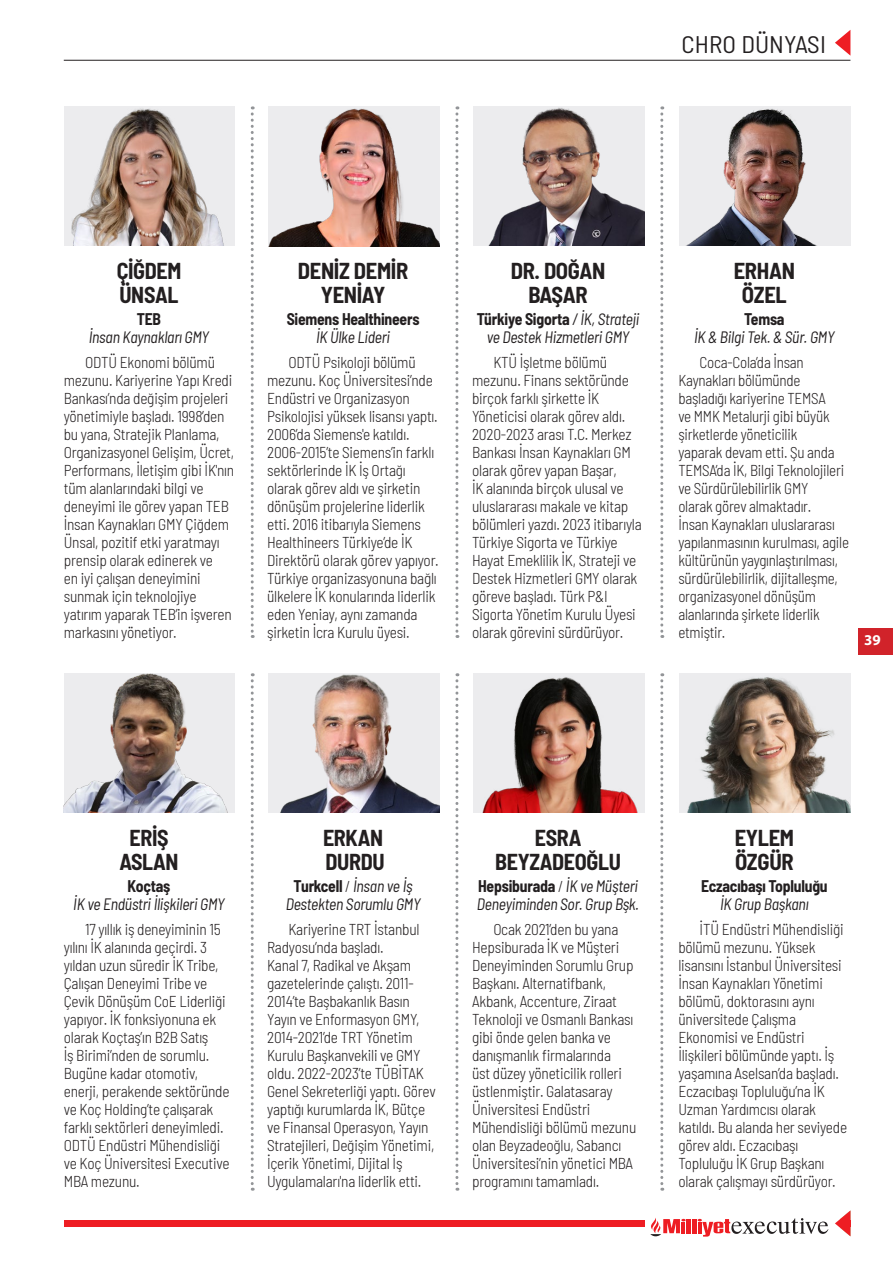
<style>
.page{position:relative;width:893px;height:1263px;background:#fff}
.page>*{position:absolute;margin:0;border:0;box-sizing:border-box;transform-origin:0 0}
.t1{font:semi-condensed 24px "Barlow";letter-spacing:.005em;color:#231f20;scale:1.05 1}
.t2{font:700 semi-condensed 22.5px/24px "Barlow";letter-spacing:-.015em;color:#231f20;text-align:center}
.t3{font:italic semi-condensed 16.5px/18px "Barlow";letter-spacing:-.015em;color:#231f20;text-align:center;scale:.95 1}
.t4{font:700 semi-condensed 16.5px "Barlow";letter-spacing:-.015em;color:#231f20;scale:.95 1}
.t5{font:300 semi-condensed 15.75px/18px "Barlow";letter-spacing:-.015em;color:#231f20}
.t6{font:300 semi-condensed 15.75px/18px "Barlow";letter-spacing:-.015em;color:#231f20;scale:.96 1}
.t7{font:700 15px "Myriad Pro";color:#fff}
.s1{font-weight:700;font-style:normal}
.s2{font-weight:300;font-style:normal;font-size:15.75px}
</style>
<div class="page">
<div style="left:858px;top:628px;width:35px;height:27px;background:#d1232a"></div>
<div style="left:64px;top:1220px;width:786px;height:7px;background:#ee1d23"></div>
<div style="left:645px;top:1217px;width:194px;height:21px;background:#fff"></div>
<hr style="left:687px;top:1219px;width:4px;height:14px;background:#ee1d23">
<hr style="left:692px;top:1219px;width:4px;height:14px;background:#ee1d23">
<svg style="left:698px;top:1218px;width:130px;height:18px"></svg>
<svg style="left:650px;top:1218px;width:36px;height:19px"></svg>
<svg style="left:835px;top:1211px;width:15px;height:25px"></svg>
<svg style="left:835px;top:30px;width:15px;height:25px"></svg>
<hr style="left:64px;top:60px;width:786px;height:1px;background:#231f20">
<svg style="left:251px;top:106px;width:3px;height:532px"></svg>
<svg style="left:251px;top:673px;width:3px;height:518px"></svg>
<svg style="left:455px;top:106px;width:3px;height:532px"></svg>
<svg style="left:455px;top:673px;width:3px;height:518px"></svg>
<svg style="left:660px;top:106px;width:3px;height:532px"></svg>
<svg style="left:660px;top:673px;width:3px;height:518px"></svg>
<img style="left:64px;top:106px;width:171px;height:139px">
<img style="left:64px;top:673px;width:171px;height:139px">
<img style="left:268px;top:106px;width:171px;height:141px">
<img style="left:268px;top:673px;width:171px;height:139px">
<img style="left:473px;top:106px;width:171px;height:139px">
<img style="left:473px;top:673px;width:171px;height:139px">
<img style="left:679px;top:106px;width:172px;height:139px">
<img style="left:679px;top:673px;width:172px;height:139px">
<h1 class="t1" style="left:681px;top:27px;width:139px">CHRO DÜNYASI</h1>
<h2 class="t2" style="left:117px;top:258px;width:66px;text-align:left">ÇİĞDEM<br>ÜNSAL</h2>
<p class="t4" style="left:137px;top:307px;width:27px">TEB</p>
<p class="t3" style="left:89px;top:327px;width:128px">İnsan Kaynakları GMY</p>
<p class="t5" style="left:64px;top:352px;width:172px;text-indent:21px">ODTÜ Ekonomi bölümü mezunu. Kariyerine Yapı Kredi<br>Bankası’nda değişim projeleri yönetimiyle başladı. 1998’den bu yana, Stratejik Planlama,<br>Organizasyonel Gelişim, Ücret,<br>Performans, İletişim gibi İK'nın tüm alanlarındaki bilgi ve deneyimi ile görev yapan TEB<br>İnsan Kaynakları GMY Çiğdem<br>Ünsal, pozitif etki yaratmayı prensip olarak edinerek ve<br>en iyi çalışan deneyimini sunmak için teknolojiye yatırım yaparak TEB’in işveren markasını yönetiyor.</p>
<h2 class="t2" style="left:298px;top:258px;width:112px">DENİZ DEMİR<br>YENİAY</h2>
<p class="t4" style="left:287px;top:307px;width:141px">Siemens Healthineers</p>
<p class="t3" style="left:316px;top:327px;width:79px">İK Ülke Lideri</p>
<p class="t5" style="left:267px;top:352px;width:173px;text-indent:21px">ODTÜ Psikoloji bölümü mezunu. Koç Üniversitesi’nde<br>Endüstri ve Organizasyon<br>Psikolojisi yüksek lisansı yaptı.<br>2006’da Siemens'e katıldı.<br>2006-2015’te Siemens’in farklı sektörlerinde İK İş Ortağı olarak görev aldı ve şirketin dönüşüm projelerine liderlik etti. 2016 itibarıyla Siemens<br>Healthineers Türkiye’de İK<br>Direktörü olarak görev yapıyor.<br>Türkiye organizasyonuna bağlı ülkelere İK konularında liderlik eden Yeniay, aynı zamanda şirketin İcra Kurulu üyesi.</p>
<h2 class="t2" style="left:511px;top:258px;width:96px">DR. DOĞAN<br>BAŞAR</h2>
<p class="t3" style="left:477px;top:309px;width:173px"><span class="s1">Türkiye Sigorta</span> / İK, Strateji ve Destek Hizmetleri GMY</p>
<p class="t5" style="left:472px;top:352px;width:171px;text-indent:21px">KTÜ İşletme bölümü mezunu. Finans sektöründe birçok farklı şirkette İK<br>Yöneticisi olarak görev aldı.<br>2020-2023 arası T.C. Merkez<br>Bankası İnsan Kaynakları GM olarak görev yapan Başar,<br>İK alanında birçok ulusal ve uluslararası makale ve kitap bölümleri yazdı. 2023 itibarıyla<br>Türkiye Sigorta ve Türkiye<br>Hayat Emeklilik İK, Strateji ve<br>Destek Hizmetleri GMY olarak göreve başladı. Türk P&amp;I<br>Sigorta Yönetim Kurulu Üyesi olarak görevini sürdürüyor.</p>
<h2 class="t2" style="left:734px;top:258px;width:63px">ERHAN<br>ÖZEL</h2>
<p class="t4" style="left:744px;top:307px;width:44px">Temsa</p>
<p class="t3" style="left:694px;top:327px;width:149px">İK &amp; Bilgi Tek. &amp; Sür. GMY</p>
<p class="t6" style="left:678px;top:352px;width:179px;text-indent:21px">Coca-Cola’da İnsan<br>Kaynakları bölümünde başladığı kariyerine TEMSA<br>ve MMK Metalurji gibi büyük şirketlerde yöneticilik<br>yaparak devam etti. Şu anda<br>TEMSA’da İK, Bilgi Teknolojileri ve Sürdürülebilirlik GMY<br>olarak görev almaktadır.<br>İnsan Kaynakları uluslararası yapılanmasının kurulması, agile kültürünün yaygınlaştırılması, sürdürülebilirlik, dijitalleşme, organizasyonel dönüşüm alanlarında şirkete liderlik etmiştir.</p>
<p class="t7" style="left:864px;top:630px;width:22px">3939</p>
<h2 class="t2" style="left:119px;top:825px;width:61px">ERİŞ<br>ASLAN</h2>
<p class="t4" style="left:128px;top:874px;width:47px">Koçtaş</p>
<p class="t3" style="left:73px;top:894px;width:161px">İK ve Endüstri İlişkileri GMY</p>
<p class="t5" style="left:64px;top:919px;width:167px;text-indent:21px">17 yıllık iş deneyiminin 15 yılını İK alanında geçirdi. 3 yıldan uzun süredir İK Tribe,<br>Çalışan Deneyimi Tribe ve<br>Çevik Dönüşüm CoE Liderliği yapıyor. İK fonksiyonuna ek olarak Koçtaş’ın B2B Satış<br>İş Birimi’nden de sorumlu.<br>Bugüne kadar otomotiv, enerji, perakende sektöründe ve Koç Holding’te çalışarak farklı sektörleri deneyimledi.<br>ODTÜ Endüstri Mühendisliği ve Koç Üniversitesi Executive<br>MBA mezunu.</p>
<h2 class="t2" style="left:323px;top:825px;width:63px;text-align:left">ERKAN<br>DURDU</h2>
<p class="t3" style="left:286px;top:876px;width:143px"><span class="s1">Turkcell</span> <span class="s2">/</span> İnsan ve İş<br>Destekten Sorumlu GMY</p>
<p class="t5" style="left:267px;top:919px;width:170px;text-indent:21px">Kariyerine TRT İstanbul<br>Radyosu’nda başladı.<br>Kanal 7, Radikal ve Akşam gazetelerinde çalıştı. 2011-<br>2014’te Başbakanlık Basın<br>Yayın ve Enformasyon GMY,<br>2014-2021’de TRT Yönetim<br>Kurulu Başkanvekili ve GMY oldu. 2022-2023’te TÜBİTAK<br>Genel Sekreterliği yaptı. Görev yaptığı kurumlarda İK, Bütçe ve Finansal Operasyon, Yayın<br>Stratejileri, Değişim Yönetimi,<br>İçerik Yönetimi, Dijital İş<br>Uygulamaları'na liderlik etti.</p>
<h2 class="t2" style="left:495px;top:825px;width:127px">ESRA<br>BEYZADEOĞLU</h2>
<p class="t3" style="left:477px;top:876px;width:172px;text-align:left"><span class="s1">Hepsiburada</span> <span class="s2">/</span> İK ve Müşteri<br>Deneyiminden Sor. Grup Bşk.</p>
<p class="t5" style="left:472px;top:919px;width:166px;text-indent:21px">Ocak 2021’den bu yana<br>Hepsiburada İK ve Müşteri<br>Deneyiminden Sorumlu Grup<br>Başkanı. Alternatifbank,<br>Akbank, Accenture, Ziraat<br>Teknoloji ve Osmanlı Bankası gibi önde gelen banka ve danışmanlık firmalarında<br>üst düzey yöneticilik rolleri üstlenmiştir. Galatasaray<br>Üniversitesi Endüstri<br>Mühendisliği bölümü mezunu olan Beyzadeoğlu, Sabancı<br>Üniversitesi’nin yönetici MBA programını tamamladı.</p>
<h2 class="t2" style="left:735px;top:825px;width:61px;text-align:left">EYLEM<br>ÖZGÜR</h2>
<p class="t4" style="left:701px;top:874px;width:135px">Eczacıbaşı Topluluğu</p>
<p class="t3" style="left:720px;top:894px;width:95px">İK Grup Başkanı</p>
<p class="t5" style="left:678px;top:919px;width:170px;text-indent:21px">İTÜ Endüstri Mühendisliği bölümü mezunu. Yüksek lisansını İstanbul Üniversitesi<br>İnsan Kaynakları Yönetimi bölümü, doktorasını aynı üniversitede Çalışma<br>Ekonomisi ve Endüstri<br>İlişkileri bölümünde yaptı. İş yaşamına Aselsan’da başladı.<br>Eczacıbaşı Topluluğu’na İK<br>Uzman Yardımcısı olarak katıldı. Bu alanda her seviyede görev aldı. Eczacıbaşı<br>Topluluğu İK Grup Başkanı olarak çalışmayı sürdürüyor.</p>
</div>
